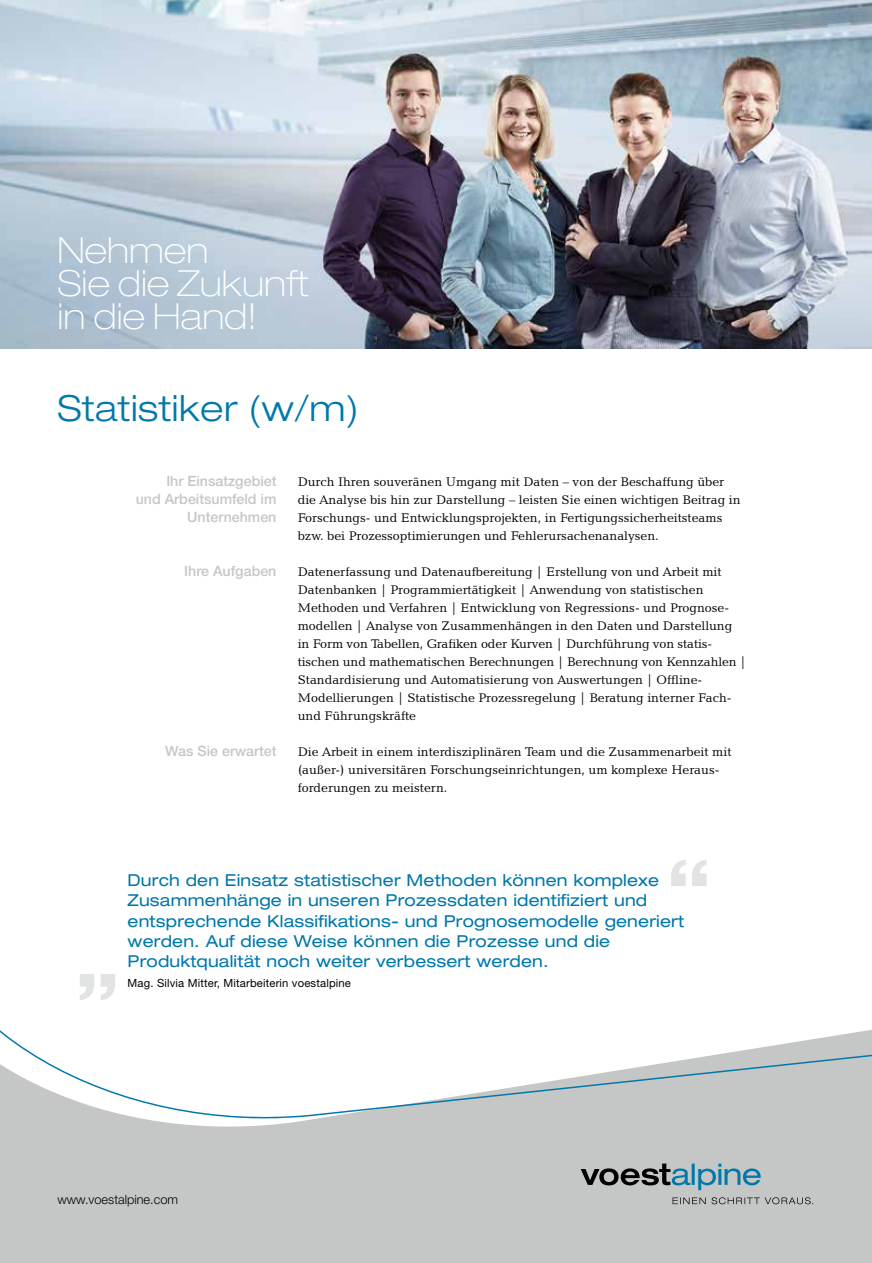
<style>
.page{position:relative;width:872px;height:1263px;background:#fff}
.page>*{position:absolute;margin:0;border:0;box-sizing:border-box;transform-origin:0 0}
.t1{font:100 expanded 36px/33px "Helvetica Neue LT Std";letter-spacing:.005em;color:#fff}
.t2{font:300 expanded 36px "Helvetica Neue LT Std";letter-spacing:.015em;color:#0078aa}
.t3{font:expanded 16.5px/20.2px "Helvetica Neue LT Std";letter-spacing:.01em;color:#0078aa}
.t4{font:500 14.25px/18px "Helvetica Neue LT Std";color:#c5c6c6;text-align:right}
.t5{font:12.75px/18px "Candida BT";color:#000}
.t6{font:300 12.75px "Helvetica Neue LT Std";color:#000}
.t7{font:11.25px "Helvetica Neue LT Std";letter-spacing:.015em;color:#000}
</style>
<div class="page">
<div style="left:0;top:1118px;width:872px;height:145px;background:#c5c6c6"></div>
<svg style="left:0;top:1029px;width:872px;height:89px"></svg>
<svg style="left:711px;top:1197px;width:102px;height:7px"></svg>
<svg style="left:672px;top:1197px;width:33px;height:7px"></svg>
<svg style="left:580px;top:1163px;width:180px;height:27px;background:#8799a1"></svg>
<img style="left:0;top:0;width:872px;height:349px">
<svg style="left:671px;top:860px;width:35px;height:26px"></svg>
<svg style="left:80px;top:974px;width:35px;height:26px"></svg>
<h1 class="t1" style="left:57px;top:233px;width:253px">Nehmen<br>Sie die Zukunft in die Hand!</h1>
<h1 class="t2" style="left:57px;top:387px;width:303px">Statistiker (w/m)</h1>
<p class="t4" style="left:136px;top:472px;width:142px">Ihr Einsatzgebiet<br>und Arbeitsumfeld im<br>Unternehmen</p>
<p class="t5" style="left:298px;top:472px;width:444px">Durch Ihren souveränen Umgang mit Daten – von der Beschaffung über die Analyse bis hin zur Darstellung – leisten Sie einen wichtigen Beitrag in Forschungs- und Entwicklungsprojekten, in Fertigungssicherheitsteams bzw. bei Prozessoptimierungen und Fehlerursachenanalysen.</p>
<p class="t5" style="left:298px;top:562px;width:450px">Datenerfassung und Datenaufbereitung | Erstellung von und Arbeit mit Datenbanken | Programmiertätigkeit | Anwendung von statistischen Methoden und Verfahren | Entwicklung von Regressions- und Prognose&shy;modellen | Analyse von Zusammenhängen in den Daten und Darstellung in Form von Tabellen, Grafiken oder Kurven | Durchführung von statis&shy;tischen und mathematischen Berechnungen | Berechnung von Kennzahlen | Standardisierung und Automatisierung von Auswertungen | Offline-Modellierungen | Statistische Prozessregelung | Beratung interner Fach&shy;und Führungskräfte</p>
<p class="t5" style="left:298px;top:742px;width:435px">Die Arbeit in einem interdisziplinären Team und die Zusammenarbeit mit (außer-) universitären Forschungseinrichtungen, um komplexe Heraus&shy;forderungen zu meistern.</p>
<p class="t4" style="left:184px;top:562px;width:94px">Ihre Aufgaben</p>
<p class="t4" style="left:165px;top:742px;width:113px">Was Sie erwartet</p>
<p class="t3" style="left:128px;top:870px;width:558px">Durch den Einsatz statistischer Methoden können komplexe Zusammenhänge in unseren Prozessdaten identifiziert und entsprechende Klassifikations- und Prognosemodelle generiert werden. Auf diese Weise können die Prozesse und die Produktqualität noch weiter verbessert werden.</p>
<p class="t7" style="left:128px;top:976px;width:225px">Mag. Silvia Mitter, Mitarbeiterin voestalpine</p>
<p class="t6" style="left:57px;top:1192px;width:122px">www.voestalpine.com</p>
</div>
